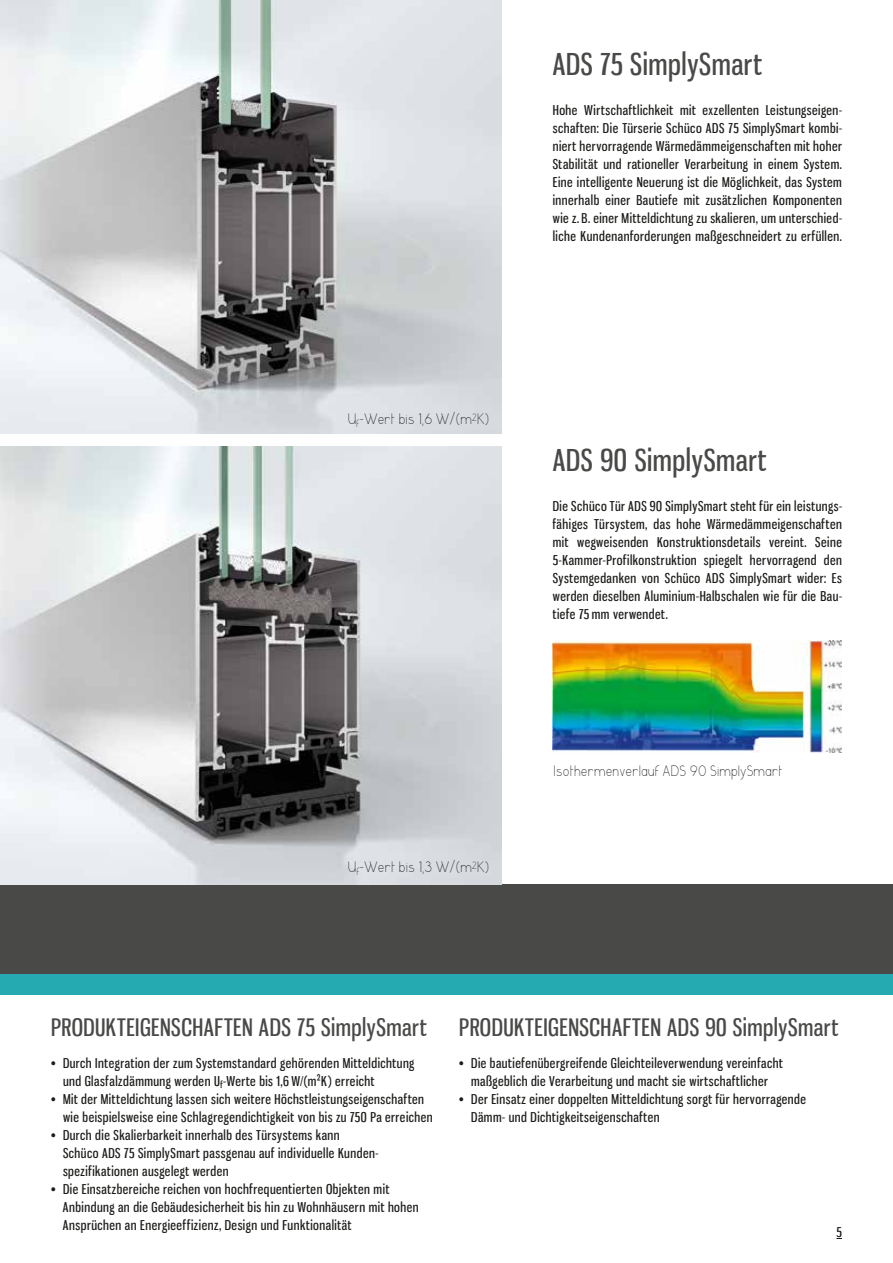
<style>
.page{position:relative;width:893px;height:1263px;background:#fff}
.page>*{position:absolute;margin:0;border:0;box-sizing:border-box;transform-origin:0 0}
.t1{font:30px "Gnuolane Rg";letter-spacing:.02em;color:#494948}
.t2{font:24px "Gnuolane Rg";letter-spacing:.025em;color:#494948}
.t3{font:300 condensed 15px "Grutch Grotesk";letter-spacing:.05em;color:#1a1a18}
.t4{font:13.5px/18px "Gnuolane Rg";letter-spacing:.035em;color:#1a1a18}
</style>
<div class="page">
<div style="left:0;top:974px;width:893px;height:21px;background:#26aab1"></div>
<div style="left:0;top:884px;width:893px;height:90px;background:#494948"></div>
<img style="left:0;top:0;width:502px;height:434px">
<img style="left:0;top:446px;width:502px;height:438px">
<img style="left:553px;top:640px;width:289px;height:113px">
<h1 class="t1" style="left:553px;top:46px;width:211px">ADS 75 SimplySmart</h1>
<p class="t4" style="left:553px;top:101px;width:291px;text-align:justify">Hohe Wirtschaftlichkeit mit exzellenten Leistungseigen&shy;schaften: Die Türserie Schüco ADS 75 SimplySmart kombi&shy;niert hervorragende Wärmedämmeigenschaften mit hoher Stabilität und rationeller Verarbeitung in einem System.<br>Eine intelligente Neuerung ist die Möglichkeit, das System innerhalb einer Bautiefe mit zusätzlichen Komponenten wie z. B. einer Mitteldichtung zu skalieren, um unterschied&shy;liche Kundenanforderungen maßgeschneidert zu erfüllen.</p>
<p class="t3" style="left:348px;top:411px;width:142px">U<sub>f</sub>-Wert bis 1,6 W/(m<sup>2</sup>K)</p>
<p class="t3" style="left:348px;top:859px;width:142px">U<sub>f</sub>-Wert bis 1,3 W/(m<sup>2</sup>K)</p>
<h1 class="t1" style="left:553px;top:441px;width:215px">ADS 90 SimplySmart</h1>
<p class="t4" style="left:553px;top:496px;width:291px;text-align:justify">Die Schüco Tür ADS 90 SimplySmart steht für ein leistungs&shy;fähiges Türsystem, das hohe Wärmedämmeigenschaften mit wegweisenden Konstruktionsdetails vereint. Seine 5-Kammer-Profilkonstruktion spiegelt hervorragend den Systemgedanken von Schüco ADS SimplySmart wider: Es werden dieselben Aluminium-Halbschalen wie für die Bau&shy;tiefe 75 mm verwendet.</p>
<p class="t3" style="left:554px;top:764px;width:230px">Isothermenverlauf ADS 90 SimplySmart</p>
<h2 class="t2" style="left:51px;top:1012px;width:86px">Produkteigenschaf</h2>
<h2 class="t2" style="left:224px;top:1012px;width:204px">ten ADS 75 SimplySmart</h2>
<h2 class="t2" style="left:459px;top:1012px;width:86px">Produkteigenschaf</h2>
<h2 class="t2" style="left:632px;top:1012px;width:208px">ten ADS 90 SimplySmart</h2>
<p class="t4" style="left:63px;top:1054px;width:353px;text-indent:-12px">• Durch Integration der zum Systemstandard gehörenden Mitteldichtung und Glasfalzdämmung werden U<sub>f</sub>-Werte bis 1,6 W/(m²K) erreicht</p>
<p class="t4" style="left:63px;top:1090px;width:371px;text-indent:-12px">• Mit der Mitteldichtung lassen sich weitere Höchstleistungseigenschaften wie beispielsweise eine Schlagregendichtigkeit von bis zu 750 Pa erreichen</p>
<p class="t4" style="left:63px;top:1125px;width:317px;text-indent:-12px">• Durch die Skalierbarkeit innerhalb des Türsystems kann<br>Schüco ADS 75 SimplySmart passgenau auf individuelle Kunden&shy;spezifikationen ausgelegt werden</p>
<p class="t4" style="left:63px;top:1179px;width:357px;text-indent:-12px">• Die Einsatzbereiche reichen von hochfrequentierten Objekten mit<br>Anbindung an die Gebäudesicherheit bis hin zu Wohnhäusern mit hohen<br>Ansprüchen an Energieeffizienz, Design und Funktionalität</p>
<p class="t4" style="left:459px;top:1053px;width:325px;text-align:center">• Die bautiefenübergreifende Gleichteileverwendung vereinfacht maßgeblich die Verarbeitung und macht sie wirtschaftlicher</p>
<p class="t4" style="left:471px;top:1089px;width:336px;text-indent:-12px">• Der Einsatz einer doppelten Mitteldichtung sorgt für hervorragende<br>Dämm- und Dichtigkeitseigenschaften</p>
<p class="t4" style="left:836px;top:1223px;width:7px">5</p>
</div>
